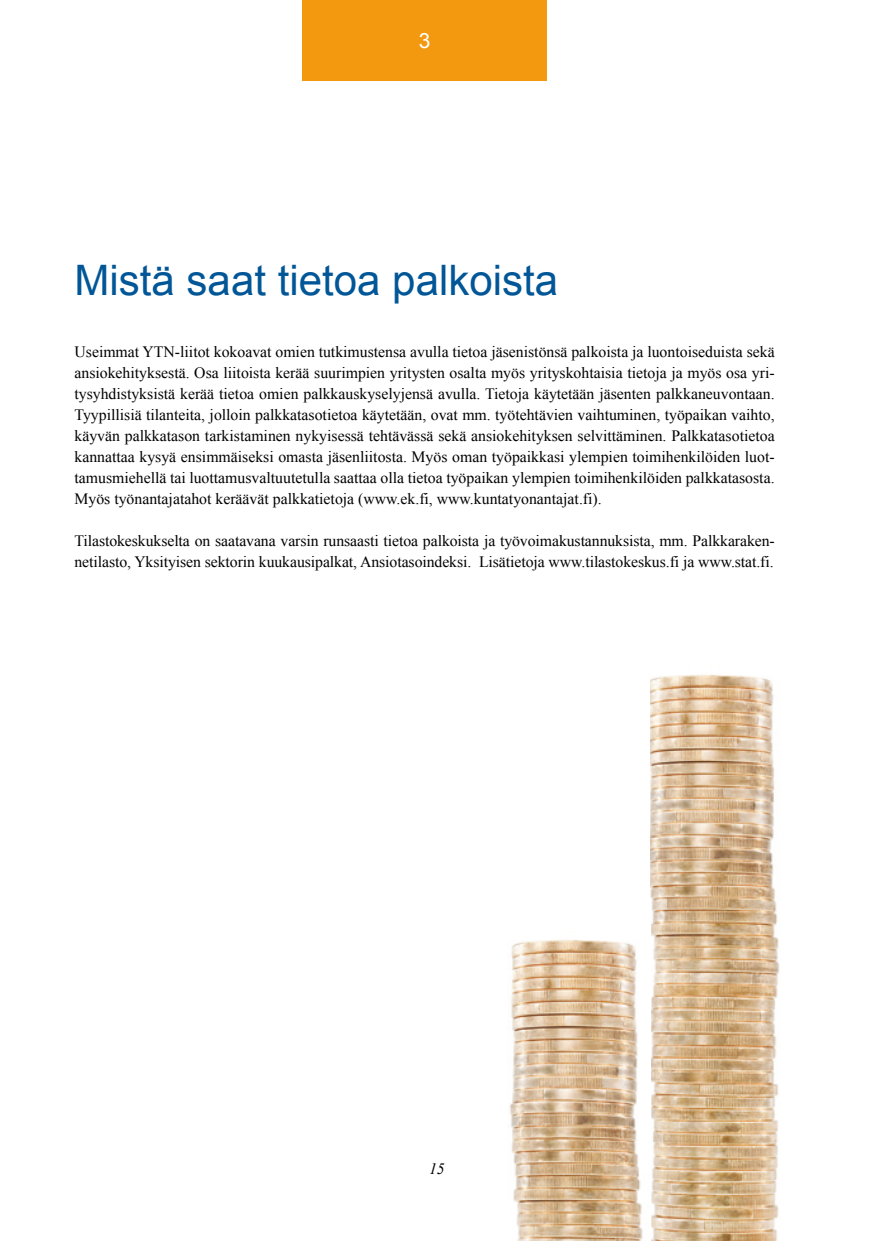
<style>
.page{position:relative;width:874px;height:1241px;background:#fff}
.page>*{position:absolute;margin:0;border:0;box-sizing:border-box;transform-origin:0 0}
.Otsikko_Arial_Sinine{font:42px "Arial";color:#005697}
.Liitot{font:21px "Arial";color:#fff}
.Leipäteksti{font:15.75px/21px "Times New Roman";letter-spacing:-.005em;color:#000;text-align:justify}
.t1{font:italic 15.75px "Times New Roman";color:#000}
</style>
<div class="page">
<div style="left:302px;top:0;width:244px;height:80px;background:#f39910"></div>
<img style="left:650px;top:675px;width:130px;height:565px">
<img style="left:509px;top:940px;width:134px;height:300px">
<p class="Liitot" style="left:418px;top:27px;width:13px">3</p>
<p class="Otsikko_Arial_Sinine" style="left:74px;top:252px;width:485px">Mistä saat tietoa palkoista</p>
<p class="Leipäteksti" style="left:74px;top:341px;width:701px">Useimmat YTN-liitot kokoavat omien tutkimustensa avulla tietoa jäsenistönsä palkoista ja luontoiseduista sekä ansiokehityksestä. Osa liitoista kerää suurimpien yritysten osalta myös yrityskohtaisia tietoja ja myös osa yri&shy;tysyhdistyksistä kerää tietoa omien palkkauskyselyjensä avulla. Tietoja käytetään jäsenten palkkaneuvontaan.<br>Tyypillisiä tilanteita, jolloin palkkatasotietoa käytetään, ovat mm. työtehtävien vaihtuminen, työpaikan vaihto, käyvän palkkatason tarkistaminen nykyisessä tehtävässä sekä ansiokehityksen selvittäminen. Palkkatasotietoa kannattaa kysyä ensimmäiseksi omasta jäsenliitosta. Myös oman työpaikkasi ylempien toimihenkilöiden luot&shy;tamusmiehellä tai luottamusvaltuutetulla saattaa olla tietoa työpaikan ylempien toimihenkilöiden palkkatasosta.<br>Myös työnantajatahot keräävät palkkatietoja (www.ek.fi, www.kuntatyonantajat.fi).</p>
<p class="Leipäteksti" style="left:74px;top:530px;width:701px">Tilastokeskukselta on saatavana varsin runsaasti tietoa palkoista ja työvoimakustannuksista, mm. Palkkaraken&shy;netilasto, Yksityisen sektorin kuukausipalkat, Ansiotasoindeksi. Lisätietoja www.tilastokeskus.fi ja www.stat.fi.</p>
<p class="t1" style="left:429px;top:1157px;width:17px">15</p>
</div>
